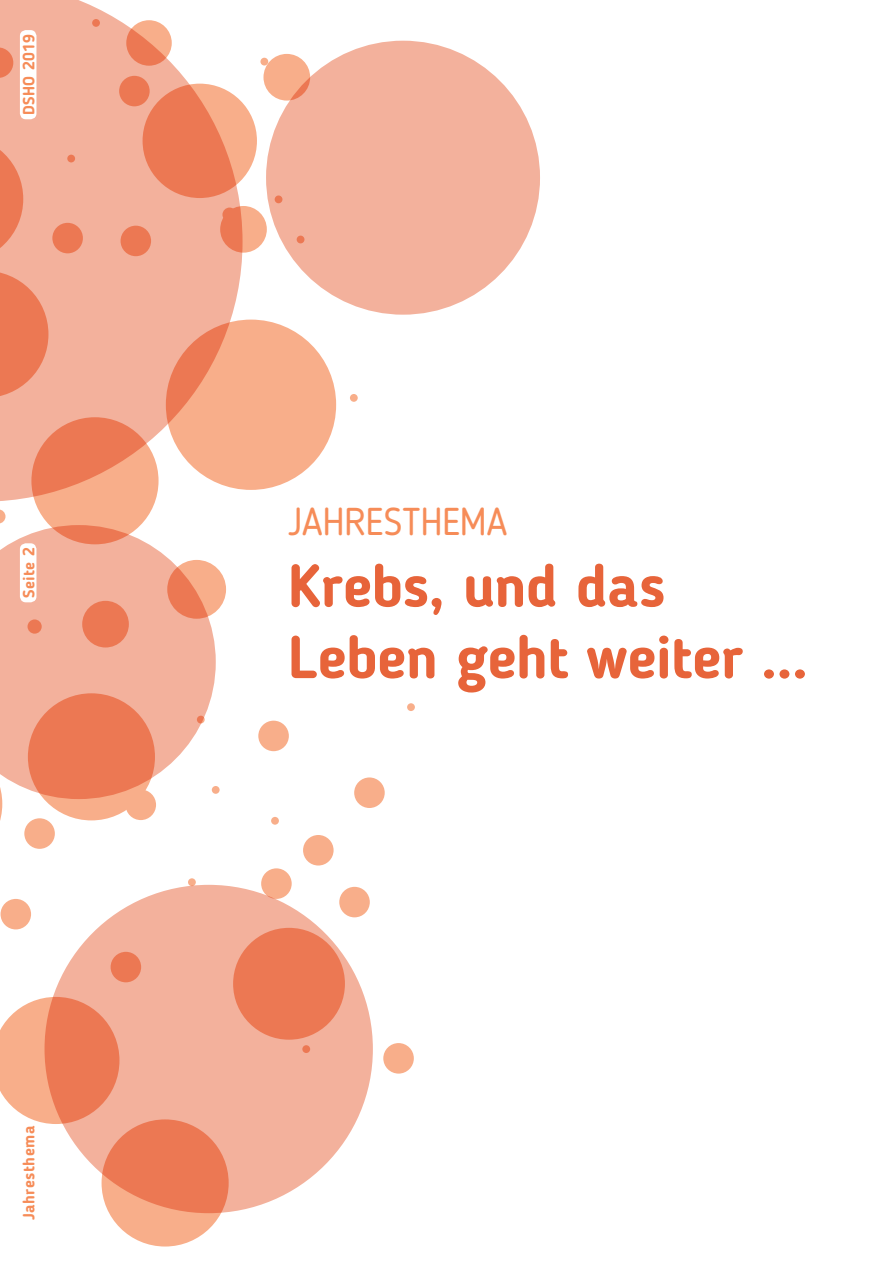
<style>
.page{position:relative;width:893px;height:1263px;background:#fff}
.page>*{position:absolute;margin:0;border:0;box-sizing:border-box;transform-origin:0 0}
.t1{font:700 59.55px/71.4px "Blogger Sans";letter-spacing:-.01em;color:#e7643a}
.t2{font:38.55px "Blogger Sans";letter-spacing:-.01em;color:#f68c58}
.t3{font:700 16.2px "Blogger Sans";letter-spacing:.025em;color:#f68c58}
</style>
<div class="page">
<svg style="left:0;top:525px;width:216px;height:274px;fill:#f3b19c"></svg>
<svg style="left:0;top:0;width:243px;height:502px;background:#f4bcaa"></svg>
<div style="left:45px;top:885px;width:328px;height:328px;background:#f3b19c;border-radius:50%"></div>
<div style="left:266px;top:41px;width:274px;height:274px;background:#f3b19c;border-radius:50%"></div>
<div style="left:24px;top:818px;width:31px;height:31px;background:#f8ae8a;border-radius:50%"></div>
<div style="left:1px;top:899px;width:30px;height:30px;background:#f8ae8a;border-radius:50%"></div>
<div style="left:111px;top:952px;width:30px;height:30px;background:#ec7853;border-radius:50%"></div>
<svg style="left:0;top:47px;width:13px;height:31px"></svg>
<div style="left:52px;top:223px;width:31px;height:30px;background:#ec7853;border-radius:50%"></div>
<div style="left:121px;top:226px;width:30px;height:30px;background:#ec7853;border-radius:50%"></div>
<div style="left:119px;top:76px;width:31px;height:30px;background:#ec7853;border-radius:50%"></div>
<div style="left:258px;top:721px;width:31px;height:30px;background:#f8ae8a;border-radius:50%"></div>
<div style="left:303px;top:835px;width:31px;height:30px;background:#f8ae8a;border-radius:50%"></div>
<div style="left:261px;top:868px;width:31px;height:31px;background:#f8ae8a;border-radius:50%"></div>
<div style="left:354px;top:777px;width:31px;height:31px;background:#f8ae8a;border-radius:50%"></div>
<div style="left:339px;top:887px;width:31px;height:30px;background:#f8ae8a;border-radius:50%"></div>
<div style="left:383px;top:1043px;width:31px;height:30px;background:#f8ae8a;border-radius:50%"></div>
<div style="left:126px;top:789px;width:30px;height:31px;background:#f8ae8a;border-radius:50%"></div>
<div style="left:222px;top:208px;width:15px;height:14px;background:#ec7853;border-radius:50%"></div>
<svg style="left:0;top:509px;width:6px;height:15px"></svg>
<div style="left:28px;top:619px;width:14px;height:15px;background:#ec7853;border-radius:50%"></div>
<svg style="left:260px;top:58px;width:8px;height:8px"></svg>
<div style="left:92px;top:19px;width:8px;height:8px;background:#ec7853;border-radius:50%"></div>
<div style="left:275px;top:195px;width:7px;height:8px;background:#ec7853;border-radius:50%"></div>
<div style="left:297px;top:236px;width:7px;height:7px;background:#ec7853;border-radius:50%"></div>
<svg style="left:350px;top:394px;width:8px;height:8px"></svg>
<div style="left:407px;top:703px;width:8px;height:8px;background:#f8ae8a;border-radius:50%"></div>
<div style="left:271px;top:817px;width:8px;height:8px;background:#f8ae8a;border-radius:50%"></div>
<div style="left:212px;top:786px;width:8px;height:8px;background:#f8ae8a;border-radius:50%"></div>
<svg style="left:197px;top:716px;width:8px;height:7px"></svg>
<div style="left:188px;top:878px;width:8px;height:8px;background:#f8ae8a;border-radius:50%"></div>
<div style="left:302px;top:1045px;width:8px;height:8px;background:#ec7853;border-radius:50%"></div>
<div style="left:67px;top:155px;width:8px;height:7px;background:#ec7853;border-radius:50%"></div>
<svg style="left:167px;top:560px;width:59px;height:59px;background:#f29672"></svg>
<svg style="left:0;top:135px;width:23px;height:128px;background:#ef9274"></svg>
<svg style="left:31px;top:417px;width:128px;height:127px;background:#f1936e"></svg>
<svg style="left:28px;top:693px;width:127px;height:127px;background:#ed7f5b"></svg>
<div style="left:233px;top:928px;width:112px;height:112px;background:#ec7853;border-radius:50%"></div>
<svg style="left:0;top:997px;width:119px;height:127px"></svg>
<svg style="left:102px;top:1119px;width:127px;height:127px;background:#ef8864"></svg>
<svg style="left:0;top:740px;width:2px;height:81px"></svg>
<svg style="left:0;top:271px;width:48px;height:127px;background:#ed8766"></svg>
<svg style="left:143px;top:84px;width:114px;height:114px;background:#ef8763"></svg>
<svg style="left:166px;top:320px;width:170px;height:170px;background:#f6a884"></svg>
<svg style="left:263px;top:54px;width:47px;height:47px;background:#f7ab88"></svg>
<svg style="left:220px;top:206px;width:47px;height:47px;background:#f29672"></svg>
<div style="left:82px;top:601px;width:47px;height:46px;background:#ec7853;border-radius:50%"></div>
<svg style="left:126px;top:20px;width:46px;height:46px;background:#f29470"></svg>
<div style="left:20px;top:30px;width:16px;height:89px;background:#fff;border-radius:6px"></div>
<div style="left:20px;top:543px;width:16px;height:59px;background:#fff;border-radius:6px"></div>
<div style="left:20px;top:1122px;width:16px;height:103px;background:#fff;border-radius:6px"></div>
<p class="t3" style="left:19px;top:115px;width:83px;rotate:-90deg">DSHO 2019</p>
<p class="t3" style="left:19px;top:598px;width:52px;rotate:-90deg">Seite 2</p>
<p class="t3" style="left:19px;top:1220px;width:96px;rotate:-90deg">Jahresthema</p>
<p class="t2" style="left:288px;top:499px;width:221px">JAHRESTHEMA</p>
<p class="t1" style="left:288px;top:550px;width:522px">Krebs, und das<br>Leben geht weiter …</p>
</div>
